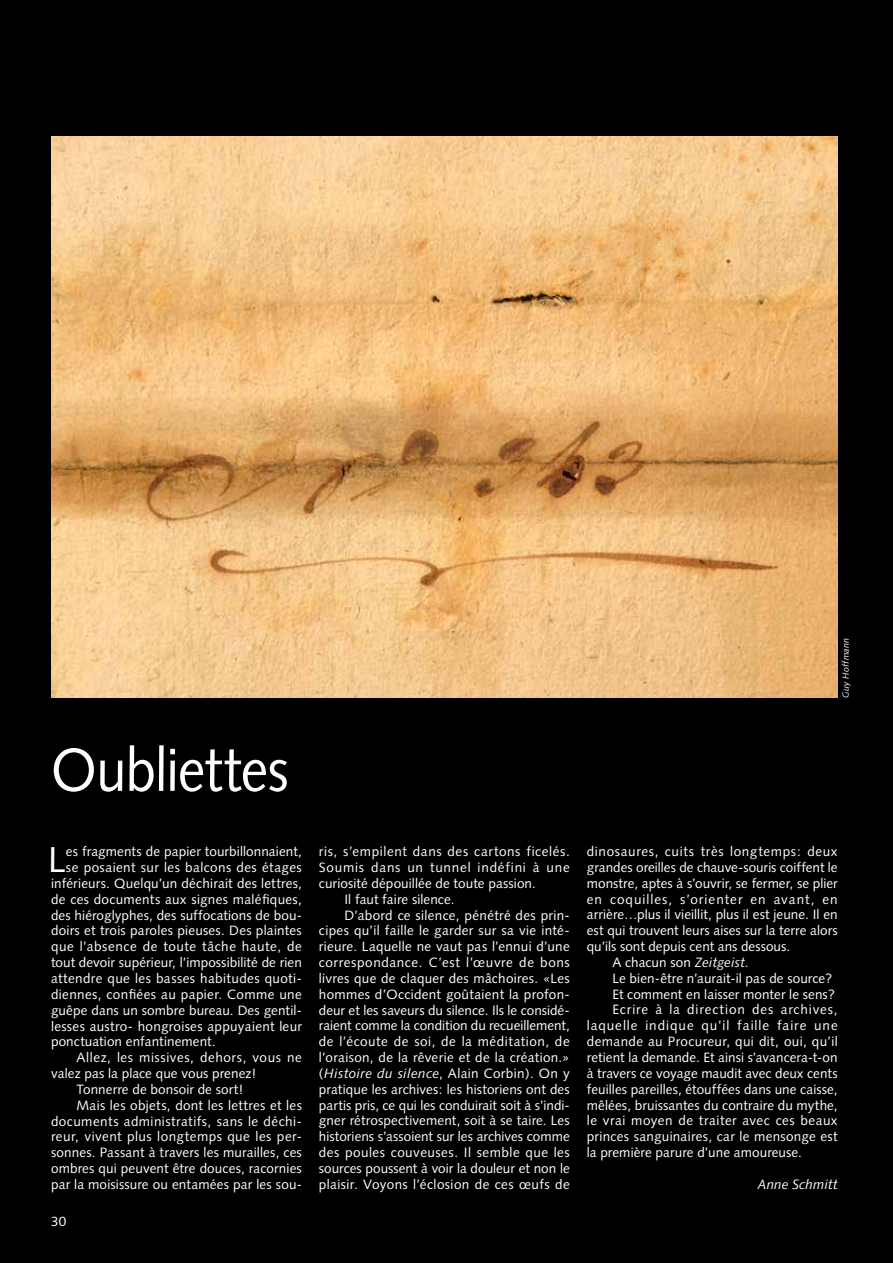
<style>
.page{position:relative;width:893px;height:1263px;background:#000}
.page>*{position:absolute;margin:0;border:0;box-sizing:border-box;transform-origin:0 0}
.t1{font:60.75px "Syntax";letter-spacing:-.015em;color:#fff;scale:.9 1}
.t2{font:36px "Syntax";color:#fff}
.t3{font:13.5px "Syntax";letter-spacing:.015em;color:#fff}
.t4{font:13.5px "Syntax";letter-spacing:.035em;color:#fff}
.t5{font:13.5px "Syntax";letter-spacing:.045em;color:#fff}
.t6{font:13.5px "Syntax";letter-spacing:.04em;color:#fff}
.t7{font:13.5px "Syntax";letter-spacing:-.005em;color:#fff}
.t8{font:13.5px "Syntax";letter-spacing:.07em;color:#fff}
.t9{font:13.5px "Syntax";letter-spacing:.075em;color:#fff}
.t10{font:13.5px "Syntax";letter-spacing:.055em;color:#fff}
.t11{font:13.5px "Syntax";letter-spacing:.065em;color:#fff}
.t12{font:italic 13.5px "Syntax";letter-spacing:.005em;color:#fff}
.t13{font:italic 9px "Syntax";letter-spacing:.02em;color:#fff}
.s1{font-style:italic}
</style>
<div class="page">
<img style="left:51px;top:137px;width:787px;height:561px">
<h1 class="t1" style="left:51px;top:734px;width:266px">Oubliettes</h1>
<p class="t13" style="left:840px;top:698px;width:62px;rotate:-90deg">Guy Hoffmann</p>
<h2 class="t2" style="left:48px;top:838px;width:19px">L</h2>
<p class="t3" style="left:66px;top:844px;width:237px">es fragments de papier tourbillonnaient,</p>
<p class="t3" style="left:66px;top:859px;width:237px">se posaient sur les balcons des étages</p>
<p class="t3" style="left:51px;top:875px;width:252px">inférieurs. Quelqu’un déchirait des lettres,</p>
<p class="t3" style="left:51px;top:891px;width:252px">de ces documents aux signes maléfiques,</p>
<p class="t3" style="left:51px;top:907px;width:252px">des hiéroglyphes, des suffocations de bou-</p>
<p class="t3" style="left:51px;top:923px;width:252px">doirs et trois paroles pieuses. Des plaintes</p>
<p class="t6" style="left:51px;top:939px;width:252px">que l’absence de toute tâche haute, de</p>
<p class="t3" style="left:51px;top:954px;width:252px">tout devoir supérieur, l’impossibilité de rien</p>
<p class="t3" style="left:51px;top:970px;width:252px">attendre que les basses habitudes quoti-</p>
<p class="t3" style="left:51px;top:986px;width:252px">diennes, confiées au papier. Comme une</p>
<p class="t3" style="left:51px;top:1002px;width:252px">guêpe dans un sombre bureau. Des gentil-</p>
<p class="t3" style="left:51px;top:1018px;width:252px">lesses austro- hongroises appuyaient leur</p>
<p class="t3" style="left:51px;top:1034px;width:166px">ponctuation enfantinement.</p>
<p class="t5" style="left:77px;top:1049px;width:227px">Allez, les missives, dehors, vous ne</p>
<p class="t3" style="left:51px;top:1065px;width:207px">valez pas la place que vous prenez!</p>
<p class="t3" style="left:77px;top:1081px;width:168px">Tonnerre de bonsoir de sort!</p>
<p class="t3" style="left:77px;top:1097px;width:227px">Mais les objets, dont les lettres et les</p>
<p class="t4" style="left:51px;top:1113px;width:252px">documents administratifs, sans le déchi-</p>
<p class="t4" style="left:51px;top:1129px;width:252px">reur, vivent plus longtemps que les per-</p>
<p class="t3" style="left:51px;top:1144px;width:252px">sonnes. Passant à travers les murailles, ces</p>
<p class="t3" style="left:51px;top:1160px;width:252px">ombres qui peuvent être douces, racornies</p>
<p class="t3" style="left:51px;top:1176px;width:252px">par la moisissure ou entamées par les sou-</p>
<p class="t3" style="left:51px;top:1214px;width:17px">30</p>
<p class="t5" style="left:319px;top:843px;width:252px">ris, s’empilent dans des cartons ficelés.</p>
<p class="t10" style="left:319px;top:859px;width:252px">Soumis dans un tunnel indéfini à une</p>
<p class="t3" style="left:319px;top:875px;width:218px">curiosité dépouillée de toute passion.</p>
<p class="t3" style="left:344px;top:891px;width:112px">Il faut faire silence.</p>
<p class="t3" style="left:344px;top:907px;width:227px">D’abord ce silence, pénétré des prin-</p>
<p class="t3" style="left:319px;top:923px;width:252px">cipes qu’il faille le garder sur sa vie inté-</p>
<p class="t3" style="left:319px;top:938px;width:252px">rieure. Laquelle ne vaut pas l’ennui d’une</p>
<p class="t5" style="left:319px;top:954px;width:252px">correspondance. C’est l’œuvre de bons</p>
<p class="t3" style="left:319px;top:970px;width:252px">livres que de claquer des mâchoires. «Les</p>
<p class="t3" style="left:319px;top:986px;width:252px">hommes d’Occident goûtaient la profon-</p>
<p class="t3" style="left:319px;top:1002px;width:252px">deur et les saveurs du silence. Ils le considé-</p>
<p class="t7" style="left:319px;top:1018px;width:252px">raient comme la condition du recueillement,</p>
<p class="t4" style="left:319px;top:1033px;width:252px">de l’écoute de soi, de la méditation, de</p>
<p class="t3" style="left:319px;top:1049px;width:252px">l’oraison, de la rêverie et de la création.»</p>
<p class="t3" style="left:319px;top:1065px;width:252px">(<span class="s1">Histoire du silence</span>, Alain Corbin). On y</p>
<p class="t3" style="left:319px;top:1081px;width:252px">pratique les archives: les historiens ont des</p>
<p class="t3" style="left:319px;top:1097px;width:252px">partis pris, ce qui les conduirait soit à s’indi-</p>
<p class="t3" style="left:319px;top:1113px;width:252px">gner rétrospectivement, soit à se taire. Les</p>
<p class="t3" style="left:319px;top:1128px;width:252px">historiens s’assoient sur les archives comme</p>
<p class="t4" style="left:319px;top:1144px;width:252px">des poules couveuses. Il semble que les</p>
<p class="t3" style="left:319px;top:1160px;width:252px">sources poussent à voir la douleur et non le</p>
<p class="t3" style="left:319px;top:1176px;width:252px">plaisir. Voyons l’éclosion de ces œufs de</p>
<p class="t5" style="left:587px;top:843px;width:252px">dinosaures, cuits très longtemps: deux</p>
<p class="t3" style="left:587px;top:859px;width:252px">grandes oreilles de chauve-souris coiffent le</p>
<p class="t3" style="left:587px;top:875px;width:252px">monstre, aptes à s’ouvrir, se fermer, se plier</p>
<p class="t9" style="left:587px;top:891px;width:252px">en coquilles, s’orienter en avant, en</p>
<p class="t3" style="left:587px;top:907px;width:252px">arrière…plus il vieillit, plus il est jeune. Il en</p>
<p class="t3" style="left:587px;top:923px;width:252px">est qui trouvent leurs aises sur la terre alors</p>
<p class="t3" style="left:587px;top:938px;width:205px">qu’ils sont depuis cent ans dessous.</p>
<p class="t3" style="left:612px;top:954px;width:138px">A chacun son <span class="s1">Zeitgeist</span>.</p>
<p class="t3" style="left:612px;top:970px;width:221px">Le bien-être n’aurait-il pas de source?</p>
<p class="t3" style="left:612px;top:986px;width:224px">Et comment en laisser monter le sens?</p>
<p class="t11" style="left:612px;top:1002px;width:227px">Ecrire à la direction des archives,</p>
<p class="t8" style="left:587px;top:1018px;width:252px">laquelle indique qu’il faille faire une</p>
<p class="t3" style="left:587px;top:1033px;width:252px">demande au Procureur, qui dit, oui, qu’il</p>
<p class="t3" style="left:587px;top:1049px;width:252px">retient la demande. Et ainsi s’avancera-t-on</p>
<p class="t3" style="left:587px;top:1065px;width:252px">à travers ce voyage maudit avec deux cents</p>
<p class="t3" style="left:587px;top:1081px;width:252px">feuilles pareilles, étouffées dans une caisse,</p>
<p class="t3" style="left:587px;top:1097px;width:252px">mêlées, bruissantes du contraire du mythe,</p>
<p class="t6" style="left:587px;top:1113px;width:252px">le vrai moyen de traiter avec ces beaux</p>
<p class="t3" style="left:587px;top:1128px;width:252px">princes sanguinaires, car le mensonge est</p>
<p class="t3" style="left:587px;top:1144px;width:217px">la première parure d’une amoureuse.</p>
<p class="t12" style="left:757px;top:1176px;width:82px">Anne Schmitt</p>
</div>
